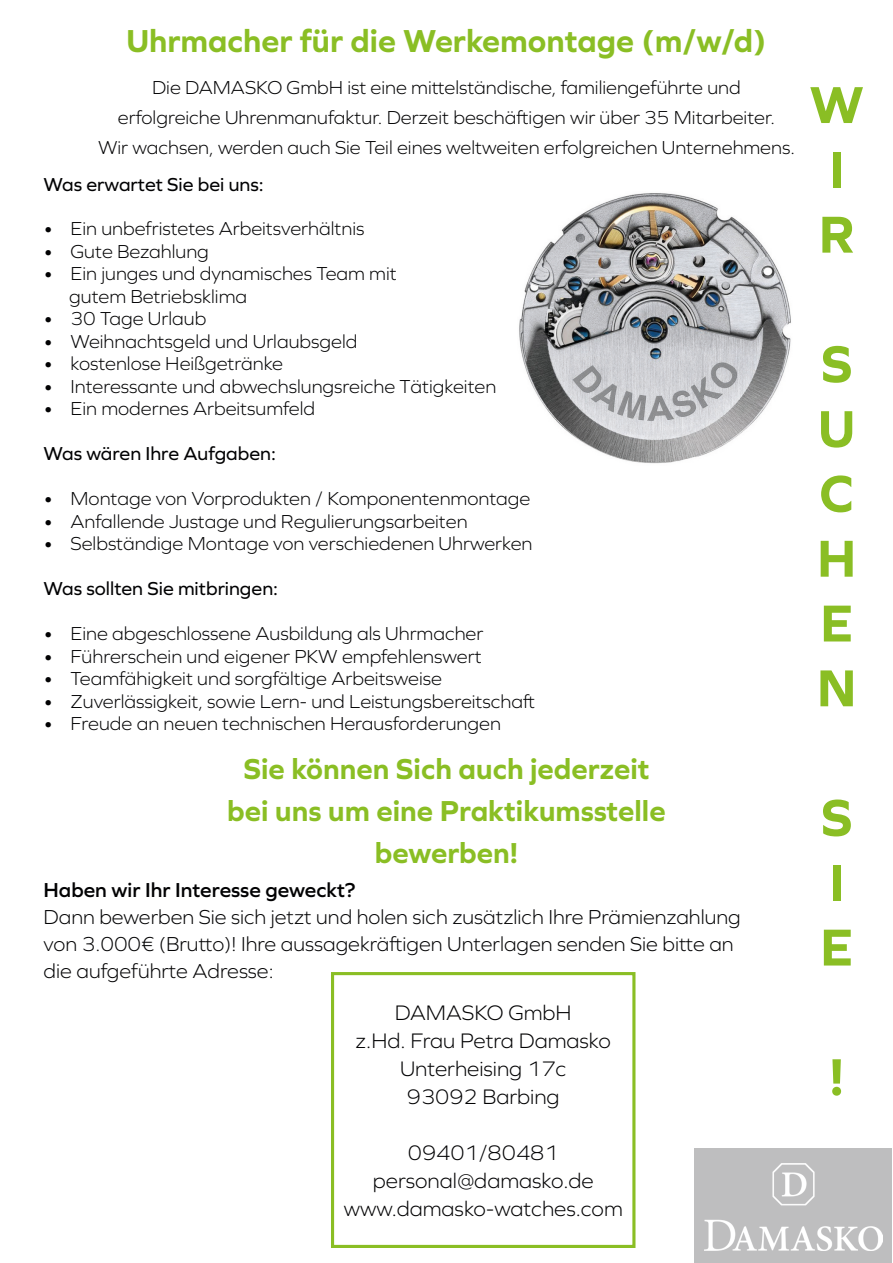
<style>
.page{position:relative;width:893px;height:1263px;background:#fff}
.page>*{position:absolute;margin:0;border:0;box-sizing:border-box;transform-origin:0 0}
.t1{font:700 54px "Graphie";color:#8abe24}
.t2{font:700 33px "Graphie";color:#8abe24}
.t3{font:700 30px "Graphie";color:#8abe24}
.t4{font:300 21.9px "Graphie";color:#020203}
.t5{font:300 21px/27px "Graphie";color:#020203}
.t6{font:600 21px "Graphie";color:#020203}
.t7{font:300 19.5px "Graphie";color:#020203}
.t8{font:19.5px "Graphie";color:#020203}
</style>
<div class="page">
<div style="left:331px;top:972px;width:304px;height:276px;border:3px solid #8abe24"></div>
<div style="left:695px;top:1148px;width:197px;height:115px;background:#bebebf"></div>
<img style="left:704px;top:1164px;width:178px;height:86px">
<img style="left:519px;top:193px;width:272px;height:271px">
<p class="t2" style="left:126px;top:21px;width:641px">Uhrmacher für die Werkemontage (m/w/d)</p>
<p class="t7" style="left:152px;top:76px;width:590px">Die DAMASKO GmbH ist eine mittelständische, familiengeführte und</p>
<p class="t7" style="left:118px;top:106px;width:659px">erfolgreiche Uhrenmanufaktur. Derzeit beschäftigen wir über 35 Mitarbeiter.</p>
<p class="t7" style="left:98px;top:136px;width:698px">Wir wachsen, werden auch Sie Teil eines weltweiten erfolgreichen Unternehmens.</p>
<p class="t8" style="left:44px;top:173px;width:222px">Was erwartet Sie bei uns:</p>
<p class="t7" style="left:44px;top:217px;width:322px">• Ein unbefristetes Arbeitsverhältnis</p>
<p class="t7" style="left:44px;top:240px;width:167px">• Gute Bezahlung</p>
<p class="t7" style="left:44px;top:262px;width:355px">• Ein junges und dynamisches Team mit</p>
<p class="t7" style="left:69px;top:285px;width:179px">gutem Betriebsklima</p>
<p class="t7" style="left:44px;top:307px;width:164px">• 30 Tage Urlaub</p>
<p class="t7" style="left:44px;top:330px;width:315px">• Weihnachtsgeld und Urlaubsgeld</p>
<p class="t7" style="left:44px;top:352px;width:241px">• kostenlose Heißgetränke</p>
<p class="t7" style="left:44px;top:375px;width:454px">• Interessante und abwechslungsreiche Tätigkeiten</p>
<p class="t7" style="left:44px;top:397px;width:273px">• Ein modernes Arbeitsumfeld</p>
<p class="t8" style="left:44px;top:442px;width:234px">Was wären Ihre Aufgaben:</p>
<p class="t7" style="left:44px;top:487px;width:488px">• Montage von Vorprodukten / Komponentenmontage</p>
<p class="t7" style="left:44px;top:510px;width:425px">• Anfallende Justage und Regulierungsarbeiten</p>
<p class="t7" style="left:44px;top:532px;width:490px">• Selbständige Montage von verschiedenen Uhrwerken</p>
<p class="t8" style="left:44px;top:577px;width:236px">Was sollten Sie mitbringen:</p>
<p class="t7" style="left:44px;top:622px;width:441px">• Eine abgeschlossene Ausbildung als Uhrmacher</p>
<p class="t7" style="left:44px;top:645px;width:440px">• Führerschein und eigener PKW empfehlenswert</p>
<p class="t7" style="left:44px;top:667px;width:400px">• Teamfähigkeit und sorgfältige Arbeitsweise</p>
<p class="t7" style="left:44px;top:690px;width:493px">• Zuverlässigkeit, sowie Lern- und Leistungsbereitschaft</p>
<p class="t7" style="left:44px;top:712px;width:459px">• Freude an neuen technischen Herausforderungen</p>
<p class="t3" style="left:243px;top:752px;width:408px">Sie können Sich auch jederzeit</p>
<p class="t3" style="left:227px;top:794px;width:440px">bei uns um eine Praktikumsstelle</p>
<p class="t3" style="left:375px;top:836px;width:145px">bewerben!</p>
<p class="t6" style="left:44px;top:878px;width:313px">Haben wir Ihr Interesse geweckt?</p>
<p class="t5" style="left:44px;top:903px;width:699px">Dann bewerben Sie sich jetzt und holen sich zusätzlich Ihre Prämienzahlung von 3.000€ (Brutto)! Ihre aussagekräftigen Unterlagen senden Sie bitte an die aufgeführte Adresse:</p>
<p class="t4" style="left:395px;top:999px;width:178px">DAMASKO GmbH</p>
<p class="t4" style="left:356px;top:1028px;width:257px">z.Hd. Frau Petra Damasko</p>
<p class="t4" style="left:400px;top:1056px;width:168px">Unterheising 17c</p>
<p class="t4" style="left:407px;top:1084px;width:154px">93092 Barbing</p>
<p class="t4" style="left:408px;top:1140px;width:152px">09401/80481</p>
<p class="t4" style="left:373px;top:1168px;width:222px">personal@damasko.de</p>
<p class="t4" style="left:344px;top:1196px;width:281px">www.damasko-watches.com</p>
<p class="t1" style="left:809px;top:73px;width:56px">W</p>
<p class="t1" style="left:829px;top:138px;width:17px">I</p>
<p class="t1" style="left:819px;top:203px;width:38px">R</p>
<p class="t1" style="left:821px;top:332px;width:33px">S</p>
<p class="t1" style="left:818px;top:397px;width:39px">U</p>
<p class="t1" style="left:819px;top:462px;width:36px">C</p>
<p class="t1" style="left:817px;top:527px;width:41px">H</p>
<p class="t1" style="left:820px;top:591px;width:35px">E</p>
<p class="t1" style="left:817px;top:656px;width:42px">N</p>
<p class="t1" style="left:821px;top:786px;width:33px">S</p>
<p class="t1" style="left:829px;top:851px;width:17px">I</p>
<p class="t1" style="left:820px;top:915px;width:35px">E</p>
<p class="t1" style="left:829px;top:1045px;width:16px">!</p>
</div>
